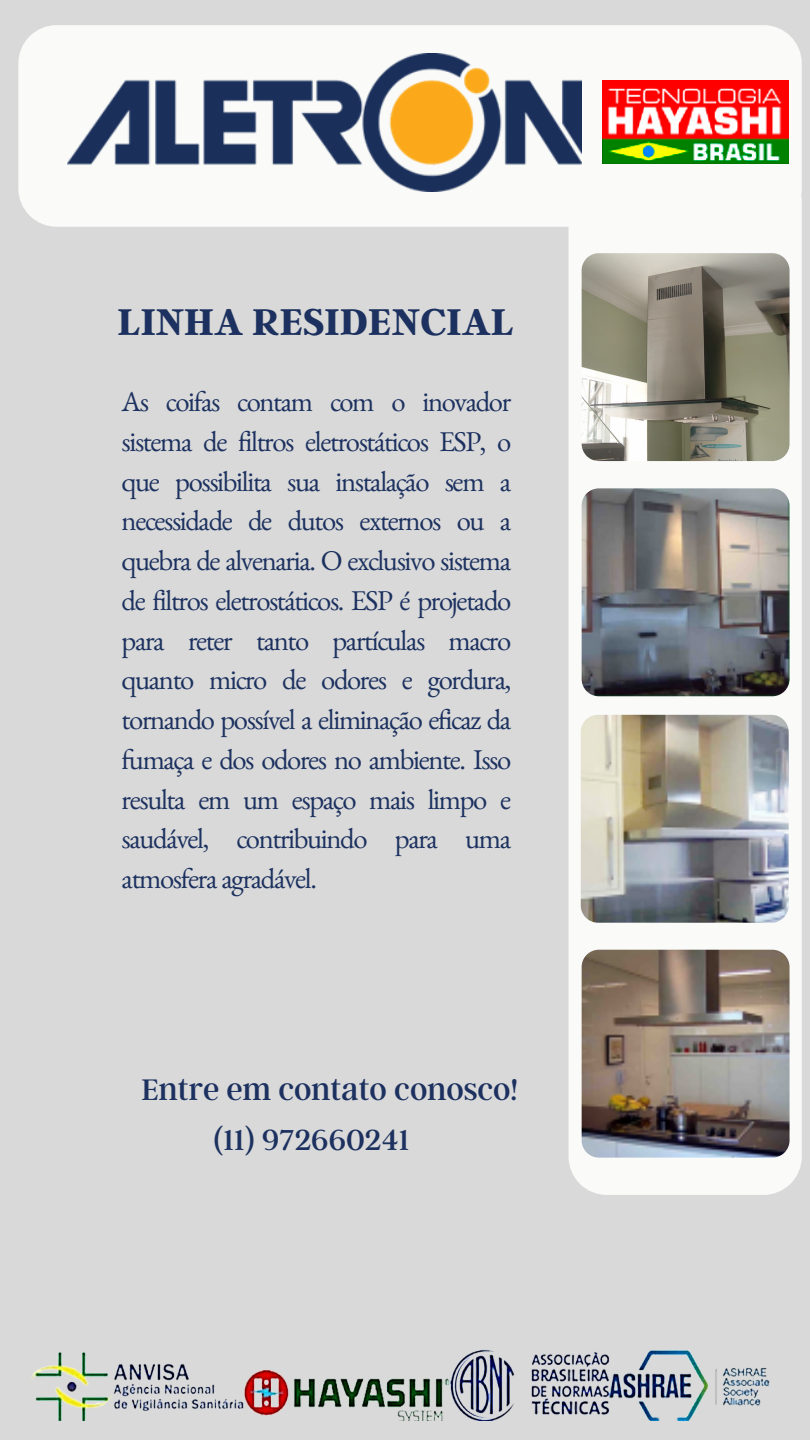
<style>
.page{position:relative;width:810px;height:1440px;background:#d9d9d9}
.page>*{position:absolute;margin:0;border:0;box-sizing:border-box;transform-origin:0 0}
.t1{font:700 41.5px "Argent CF";color:#1c315f}
.t2{font:33.1px "Argent CF";color:#1c315f}
.t3{font:32.1px "Argent CF";color:#1c315f}
.t4{font:28.7px/39.8px "Benne";letter-spacing:-.05em;color:#1c315f;text-align:justify}
</style>
<div class="page">
<div style="left:569px;top:227px;width:233px;height:968px;background:#fafbf9"></div>
<div style="left:18px;top:25px;width:784px;height:202px;background:#fafbf9"></div>
<img style="left:67px;top:54px;width:514px;height:137px">
<img style="left:31px;top:1349px;width:739px;height:72px">
<img style="left:582px;top:253px;width:208px;height:208px">
<img style="left:582px;top:488px;width:208px;height:208px">
<img style="left:581px;top:715px;width:208px;height:208px">
<img style="left:602px;top:81px;width:187px;height:83px">
<img style="left:582px;top:950px;width:208px;height:208px">
<h2 class="t1" style="left:118px;top:295px;width:398px">LINHA RESIDENCIAL</h2>
<p class="t4" style="left:122px;top:387px;width:391px">As coifas contam com o inovador sistema de filtros eletrostáticos ESP, o que possibilita sua instalação sem a necessidade de dutos externos ou a quebra de alvenaria. O exclusivo sistema de filtros eletrostáticos. ESP é projetado para reter tanto partículas macro quanto micro de odores e gordura, tornando possível a eliminação eficaz da fumaça e dos odores no ambiente. Isso resulta em um espaço mais limpo e saudável, contribuindo para uma atmosfera agradável.</p>
<h2 class="t2" style="left:141px;top:1068px;width:378px">Entre em contato conosco!</h2>
<p class="t3" style="left:213px;top:1119px;width:197px">(11) 972660241</p>
</div>
